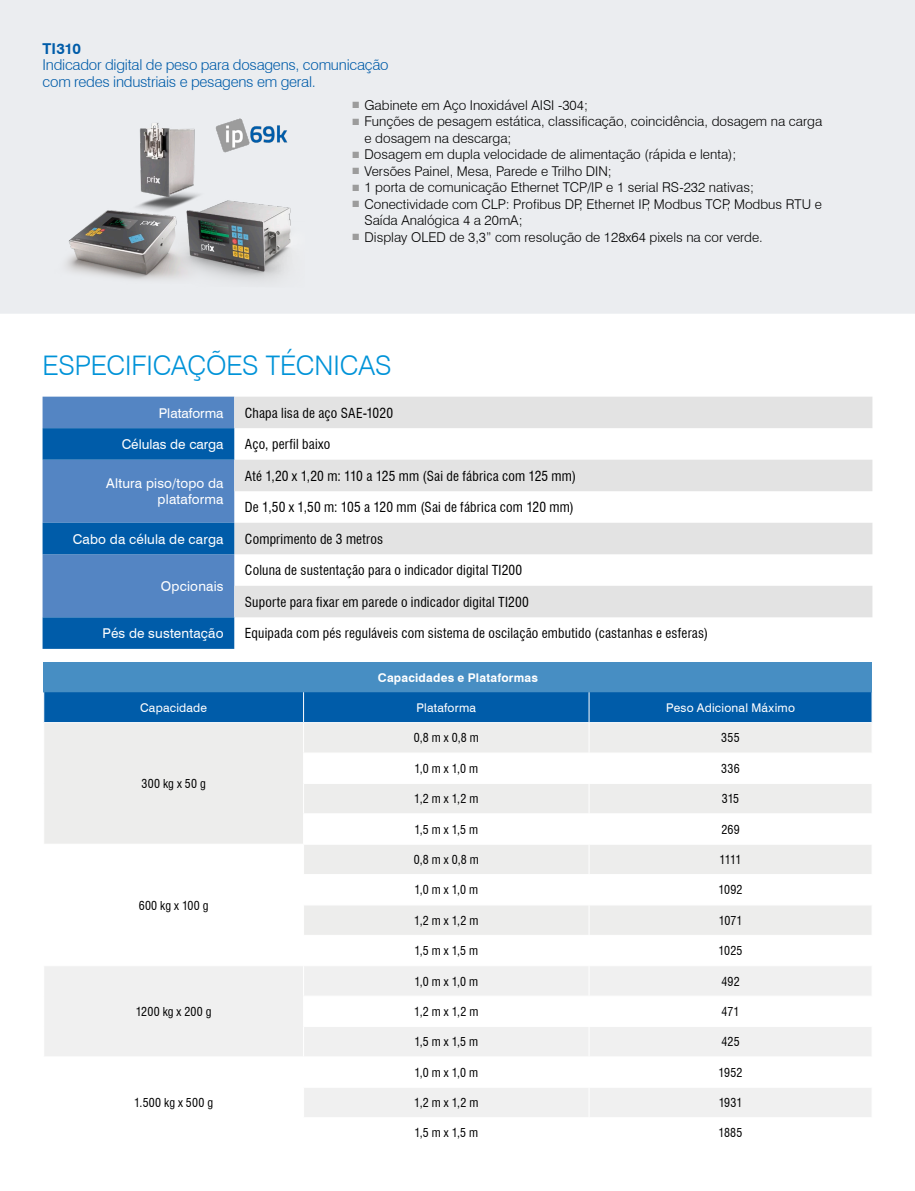
<style>
.page{position:relative;width:915px;height:1191px;background:#fff}
.page>*{position:absolute;margin:0;border:0;box-sizing:border-box;transform-origin:0 0}
.SubTítulo_2{font:300 27px "Swiss 721 BT";letter-spacing:-.005em;color:#0093d8}
.t1{font:300 15px/16.5px "Swiss 721 BT";letter-spacing:-.015em;color:#005ca9}
.Título{font:700 15px "Swiss 721 BT";letter-spacing:-.005em;color:#005ca9}
.Itens{font:300 13.5px/16.5px "Swiss 721 BT";color:#000}
.t2{font:condensed 13.5px "Swiss 721 BT";letter-spacing:.015em;color:#000}
.t3{font:13.5px/16.2px "Swiss 721 BT";letter-spacing:.01em;color:#fff;text-align:right}
.Normal_Tabela{font:condensed 12px "Swiss 721 BT";letter-spacing:.015em;color:#000}
.Normal_Tabela-2{font:12px "Swiss 721 BT";letter-spacing:.015em;color:#fff}
.Normal_Tabela-3{font:700 12px "Swiss 721 BT";letter-spacing:.015em;color:#fff}
.s1{font-family:"Arial";font-weight:400;color:#9c9c9c}
</style>
<div class="page">
<div style="left:0;top:0;width:914px;height:314px;background:#ebedf0"></div>
<svg style="left:234px;top:396px;width:638px;height:221px;fill:#e3e3e3"></svg>
<svg style="left:43px;top:396px;width:191px;height:253px;background:#3576b9"></svg>
<img style="left:37px;top:104px;width:267px;height:205px">
<img style="left:213px;top:116px;width:77px;height:38px">
<div style="left:44px;top:662px;width:827px;height:30px;background:#478ec3"></div>
<svg style="left:44px;top:753px;width:827px;height:182px"></svg>
<svg style="left:44px;top:966px;width:827px;height:151px;fill:#f0f0f0"></svg>
<svg style="left:44px;top:692px;width:828px;height:60px;background:#75a3ca"></svg>
<hr style="left:303px;top:753px;width:1px;height:30px;background:#fff">
<hr style="left:588px;top:753px;width:1px;height:30px;background:#fff">
<hr style="left:303px;top:783px;width:286px;height:1px;background:#fff">
<svg style="left:303px;top:784px;width:1px;height:29px"></svg>
<hr style="left:589px;top:783px;width:283px;height:1px;background:#fff">
<svg style="left:588px;top:784px;width:1px;height:29px"></svg>
<svg style="left:871px;top:784px;width:1px;height:29px"></svg>
<hr style="left:303px;top:813px;width:286px;height:1px;background:#fff">
<hr style="left:303px;top:814px;width:1px;height:30px;background:#fff">
<hr style="left:589px;top:813px;width:283px;height:1px;background:#fff">
<hr style="left:588px;top:814px;width:1px;height:30px;background:#fff">
<hr style="left:303px;top:844px;width:1px;height:30px;background:#fff">
<hr style="left:588px;top:844px;width:1px;height:30px;background:#fff">
<svg style="left:303px;top:875px;width:1px;height:29px"></svg>
<svg style="left:588px;top:875px;width:1px;height:29px"></svg>
<hr style="left:303px;top:905px;width:1px;height:30px;background:#fff">
<hr style="left:588px;top:905px;width:1px;height:30px;background:#fff">
<hr style="left:303px;top:692px;width:1px;height:30px;background:#fff">
<hr style="left:588px;top:692px;width:1px;height:30px;background:#fff">
<hr style="left:871px;top:692px;width:1px;height:30px;background:#fff">
<hr style="left:43px;top:722px;width:260px;height:1px;background:#fff">
<hr style="left:303px;top:722px;width:286px;height:1px;background:#fff">
<hr style="left:589px;top:722px;width:283px;height:1px;background:#fff">
<hr style="left:43px;top:844px;width:260px;height:1px;background:#fff">
<hr style="left:589px;top:844px;width:283px;height:1px;background:#fff">
<hr style="left:589px;top:874px;width:283px;height:1px;background:#fff">
<hr style="left:589px;top:904px;width:283px;height:1px;background:#fff">
<hr style="left:589px;top:995px;width:283px;height:1px;background:#fff">
<hr style="left:589px;top:1026px;width:283px;height:1px;background:#fff">
<hr style="left:43px;top:1056px;width:260px;height:1px;background:#fff">
<hr style="left:589px;top:1056px;width:283px;height:1px;background:#fff">
<hr style="left:589px;top:1087px;width:283px;height:1px;background:#fff">
<hr style="left:303px;top:844px;width:286px;height:1px;background:#fff">
<hr style="left:303px;top:874px;width:286px;height:1px;background:#fff">
<hr style="left:303px;top:904px;width:286px;height:1px;background:#fff">
<svg style="left:303px;top:966px;width:1px;height:29px"></svg>
<svg style="left:588px;top:966px;width:1px;height:29px"></svg>
<hr style="left:303px;top:995px;width:286px;height:1px;background:#fff">
<hr style="left:303px;top:996px;width:1px;height:30px;background:#fff">
<hr style="left:588px;top:996px;width:1px;height:30px;background:#fff">
<hr style="left:303px;top:1026px;width:286px;height:1px;background:#fff">
<svg style="left:303px;top:1027px;width:1px;height:29px"></svg>
<svg style="left:588px;top:1027px;width:1px;height:29px"></svg>
<hr style="left:303px;top:1056px;width:286px;height:1px;background:#fff">
<hr style="left:303px;top:1057px;width:1px;height:30px;background:#fff">
<hr style="left:588px;top:1057px;width:1px;height:30px;background:#fff">
<hr style="left:303px;top:1087px;width:286px;height:1px;background:#fff">
<hr style="left:303px;top:1087px;width:1px;height:30px;background:#fff">
<hr style="left:588px;top:1087px;width:1px;height:30px;background:#fff">
<p class="Título" style="left:43px;top:39px;width:40px">TI310</p>
<p class="t1" style="left:43px;top:57px;width:347px">Indicador digital de peso para dosagens, comunicação com redes industriais e pesagens em geral.</p>
<p class="Itens" style="left:351px;top:97px;width:237px"><span class="s1">■</span> Gabinete em Aço Inoxidável AISI -304;</p>
<p class="Itens" style="left:364px;top:113px;width:459px;text-indent:-13px"><span class="s1">■</span> Funções de pesagem estática, classificação, coincidência, dosagem na carga e dosagem na descarga;</p>
<p class="Itens" style="left:351px;top:146px;width:386px"><span class="s1">■</span> Dosagem em dupla velocidade de alimentação (rápida e lenta);</p>
<p class="Itens" style="left:351px;top:163px;width:261px"><span class="s1">■</span> Versões Painel, Mesa, Parede e Trilho DIN;</p>
<p class="Itens" style="left:351px;top:179px;width:403px"><span class="s1">■</span> 1 porta de comunicação Ethernet TCP/IP e 1 serial RS-232 nativas;</p>
<p class="Itens" style="left:364px;top:196px;width:458px;text-indent:-13px"><span class="s1">■</span> Conectividade com CLP: Profibus DP, Ethernet IP, Modbus TCP, Modbus RTU e<br>Saída Analógica 4 a 20mA;</p>
<p class="Itens" style="left:351px;top:229px;width:412px"><span class="s1">■</span> Display OLED de 3,3” com resolução de 128x64 pixels na cor verde.</p>
<p class="SubTítulo_2" style="left:43px;top:348px;width:350px">ESPECIFICAÇÕES TÉCNICAS</p>
<p class="t3" style="left:159px;top:404px;width:66px">Plataforma</p>
<p class="t2" style="left:245px;top:404px;width:150px">Chapa lisa de aço SAE-1020</p>
<p class="t3" style="left:122px;top:436px;width:103px">Células de carga</p>
<p class="t2" style="left:245px;top:436px;width:87px">Aço, perfil baixo</p>
<p class="t3" style="left:106px;top:475px;width:119px">Altura piso/topo da plataforma</p>
<p class="t2" style="left:245px;top:467px;width:332px">Até 1,20 x 1,20 m: 110 a 125 mm (Sai de fábrica com 125 mm)</p>
<p class="t2" style="left:245px;top:499px;width:330px">De 1,50 x 1,50 m: 105 a 120 mm (Sai de fábrica com 120 mm)</p>
<p class="t3" style="left:73px;top:530px;width:152px">Cabo da célula de carga</p>
<p class="t2" style="left:245px;top:530px;width:140px">Comprimento de 3 metros</p>
<p class="t3" style="left:161px;top:578px;width:64px">Opcionais</p>
<p class="t2" style="left:245px;top:562px;width:279px">Coluna de sustentação para o indicador digital TI200</p>
<p class="t2" style="left:245px;top:593px;width:285px">Suporte para fixar em parede o indicador digital TI200</p>
<p class="t3" style="left:102px;top:625px;width:122px">Pés de sustentação</p>
<p class="t2" style="left:245px;top:625px;width:464px">Equipada com pés reguláveis com sistema de oscilação embutido (castanhas e esferas)</p>
<p class="Normal_Tabela-3" style="left:378px;top:670px;width:161px">Capacidades e Plataformas</p>
<p class="Normal_Tabela-2" style="left:140px;top:700px;width:68px">Capacidade</p>
<p class="Normal_Tabela-2" style="left:416px;top:700px;width:61px">Plataforma</p>
<p class="Normal_Tabela-2" style="left:666px;top:700px;width:130px">Peso Adicional Máximo</p>
<p class="Normal_Tabela" style="left:141px;top:776px;width:66px">300 kg x 50 g</p>
<p class="Normal_Tabela" style="left:139px;top:898px;width:71px">600 kg x 100 g</p>
<p class="Normal_Tabela" style="left:136px;top:1004px;width:77px">1200 kg x 200 g</p>
<p class="Normal_Tabela" style="left:134px;top:1095px;width:80px">1.500 kg x 500 g</p>
<p class="Normal_Tabela" style="left:414px;top:731px;width:66px">0,8 m x 0,8 m</p>
<p class="Normal_Tabela" style="left:721px;top:731px;width:20px">355</p>
<p class="Normal_Tabela" style="left:414px;top:761px;width:65px">1,0 m x 1,0 m</p>
<p class="Normal_Tabela" style="left:721px;top:761px;width:20px">336</p>
<p class="Normal_Tabela" style="left:414px;top:791px;width:65px">1,2 m x 1,2 m</p>
<p class="Normal_Tabela" style="left:721px;top:791px;width:19px">315</p>
<p class="Normal_Tabela" style="left:414px;top:822px;width:65px">1,5 m x 1,5 m</p>
<p class="Normal_Tabela" style="left:721px;top:822px;width:20px">269</p>
<p class="Normal_Tabela" style="left:414px;top:852px;width:66px">0,8 m x 0,8 m</p>
<p class="Normal_Tabela" style="left:719px;top:852px;width:23px">1111</p>
<p class="Normal_Tabela" style="left:414px;top:882px;width:65px">1,0 m x 1,0 m</p>
<p class="Normal_Tabela" style="left:718px;top:882px;width:26px">1092</p>
<p class="Normal_Tabela" style="left:414px;top:913px;width:65px">1,2 m x 1,2 m</p>
<p class="Normal_Tabela" style="left:718px;top:913px;width:25px">1071</p>
<p class="Normal_Tabela" style="left:414px;top:943px;width:65px">1,5 m x 1,5 m</p>
<p class="Normal_Tabela" style="left:718px;top:943px;width:25px">1025</p>
<p class="Normal_Tabela" style="left:414px;top:974px;width:65px">1,0 m x 1,0 m</p>
<p class="Normal_Tabela" style="left:721px;top:974px;width:20px">492</p>
<p class="Normal_Tabela" style="left:414px;top:1004px;width:65px">1,2 m x 1,2 m</p>
<p class="Normal_Tabela" style="left:721px;top:1004px;width:19px">471</p>
<p class="Normal_Tabela" style="left:414px;top:1034px;width:65px">1,5 m x 1,5 m</p>
<p class="Normal_Tabela" style="left:721px;top:1034px;width:20px">425</p>
<p class="Normal_Tabela" style="left:414px;top:1065px;width:65px">1,0 m x 1,0 m</p>
<p class="Normal_Tabela" style="left:718px;top:1065px;width:25px">1952</p>
<p class="Normal_Tabela" style="left:414px;top:1095px;width:65px">1,2 m x 1,2 m</p>
<p class="Normal_Tabela" style="left:718px;top:1095px;width:25px">1931</p>
<p class="Normal_Tabela" style="left:414px;top:1125px;width:65px">1,5 m x 1,5 m</p>
<p class="Normal_Tabela" style="left:718px;top:1125px;width:26px">1885</p>
</div>
